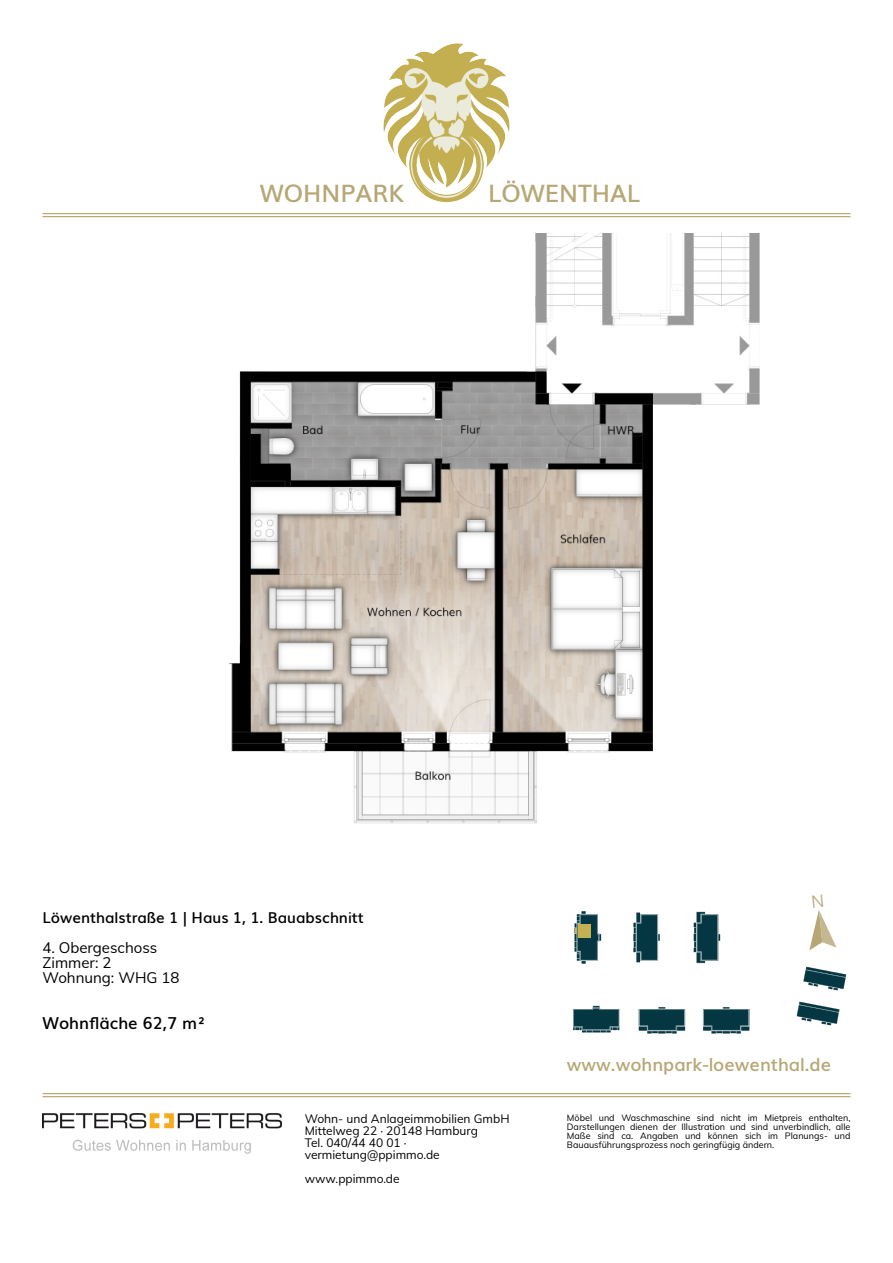
<style>
.page{position:relative;width:893px;height:1263px;background:#fff}
.page>*{position:absolute;margin:0;border:0;box-sizing:border-box;transform-origin:0 0}
.t1{font:600 24px "Muli";color:#b6a775}
.t2{font:600 18px "Muli";color:#b6a775}
.t3{font:600 16.5px "Muli";color:#000}
.t4{font:600 15px "Muli";color:#000}
.t5{font:15px/15px "Muli";color:#000}
.t6{font:12px/12px "Muli";color:#000}
.t7{font:9px/9px "Muli";color:#000;text-align:justify}
</style>
<div class="page">
<img style="left:43px;top:1114px;width:238px;height:40px">
<hr style="left:43px;top:1093px;width:807px;height:1px;background:#b6a775">
<hr style="left:43px;top:1096px;width:807px;height:1px;background:#b6a775">
<hr style="left:43px;top:216px;width:807px;height:1px;background:#b6a775">
<hr style="left:43px;top:213px;width:807px;height:1px;background:#b6a775">
<img style="left:383px;top:43px;width:127px;height:159px">
<img style="left:573px;top:911px;width:274px;height:123px">
<svg style="left:229px;top:371px;width:424px;height:453px"></svg>
<svg style="left:503px;top:234px;width:257px;height:177px"></svg>
<div style="left:578px;top:924px;width:12px;height:14px;background:#c4b151"></div>
<svg style="left:809px;top:910px;width:27px;height:40px"></svg>
<h1 class="t1" style="left:260px;top:174px;width:146px">WOHNPARK</h1>
<h1 class="t1" style="left:488px;top:174px;width:154px">LÖWENTHAL</h1>
<h3 class="t4" style="left:43px;top:905px;width:323px">Löwenthalstraße 1 | Haus 1, 1. Bauabschnitt</h3>
<h3 class="t5" style="left:43px;top:939px;width:138px">4. Obergeschoss<br>Zimmer: 2<br>Wohnung: WHG 18</h3>
<h3 class="t3" style="left:43px;top:1010px;width:165px">Wohnfläche 62,7 m²</h3>
<h3 class="t6" style="left:305px;top:1112px;width:206px">Wohn- und Anlageimmobilien GmbH<br>Mittelweg 22 · 20148 Hamburg<br>Tel. 040/44 40 01 · vermietung@ppimmo.de</h3>
<h3 class="t6" style="left:305px;top:1172px;width:96px">www.ppimmo.de</h3>
<h2 class="t2" style="left:567px;top:1049px;width:266px">www.wohnpark-loewenthal.de</h2>
<p class="t7" style="left:567px;top:1113px;width:285px">Möbel und Waschmaschine sind nicht im Mietpreis enthalten, Darstellungen dienen der Illustration und sind unverbindlich, alle Maße sind ca. Angaben und können sich im Planungs- und Bauausführungsprozess noch geringfügig ändern.</p>
</div>
